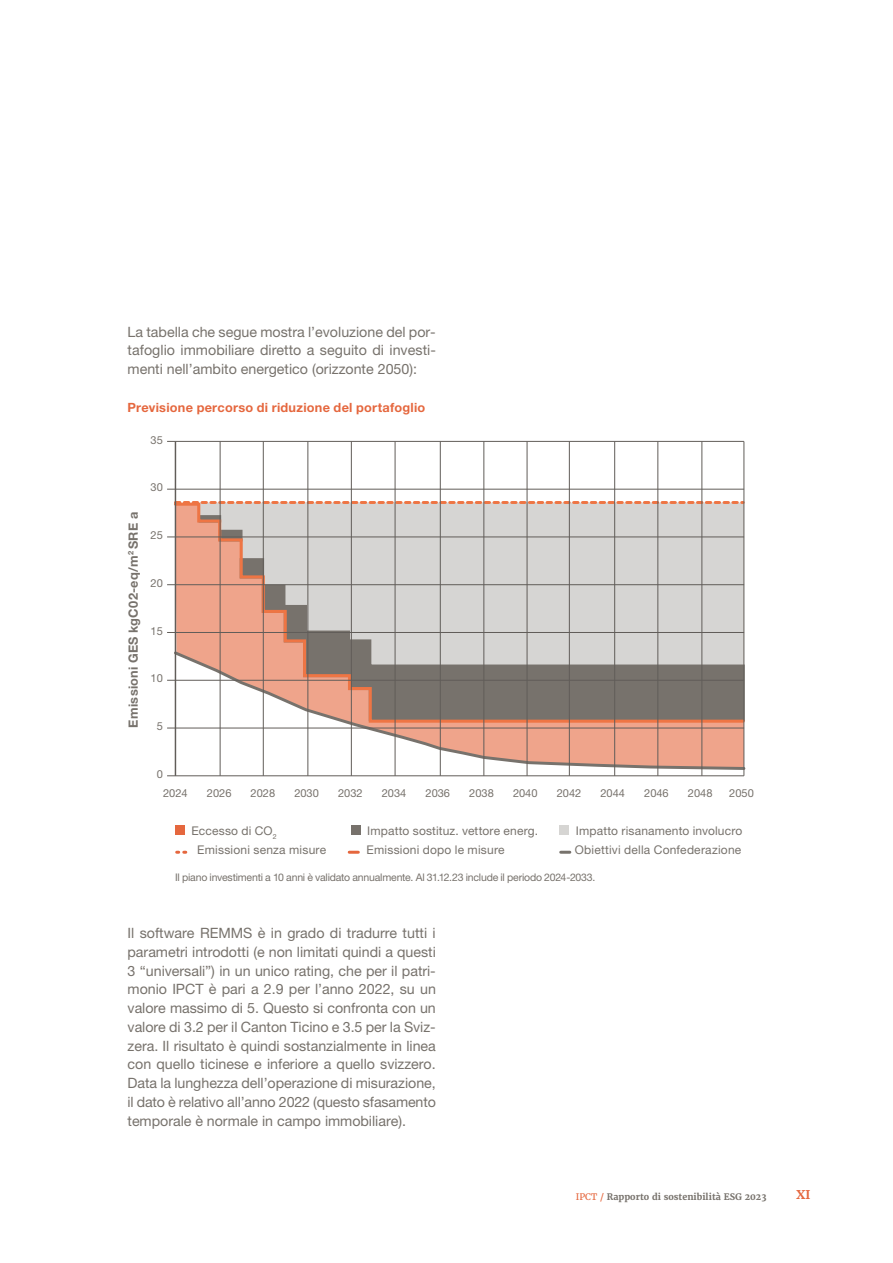
<style>
.page{position:relative;width:893px;height:1263px;background:#fff}
.page>*{position:absolute;margin:0;border:0;box-sizing:border-box;transform-origin:0 0}
.t1{font:14.25px/18.8px "Helvetica Neue";color:#77726c;text-align:justify}
.t2{font:700 12.75px "Helvetica Neue";letter-spacing:.02em;color:#e5673e}
.t3{font:700 12.75px "Helvetica Neue";letter-spacing:.02em;color:#77726c}
.t4{font:12px "Helvetica Neue";letter-spacing:.015em;color:#77726c}
.t5{font:700 12px "Merriweather";color:#e5673e}
.t6{font:11.1px "Helvetica Neue";color:#77726c}
.t7{font:10.5px "Helvetica Neue";letter-spacing:-.02em;color:#77726c}
.t8{font:700 9px "Merriweather";color:#77726c}
.s1{font-weight:400;color:#e5673e}
</style>
<div class="page">
<svg style="left:172px;top:501px;width:572px;height:148px;background:#d4c8c3"></svg>
<svg style="left:172px;top:649px;width:574px;height:122px"></svg>
<svg style="left:176px;top:501px;width:567px;height:3px;background:#eb936f"></svg>
<hr style="left:220px;top:441px;width:1px;height:335px;background:#615d59">
<hr style="left:658px;top:441px;width:1px;height:335px;background:#615d59">
<hr style="left:702px;top:441px;width:1px;height:335px;background:#615d59">
<hr style="left:744px;top:441px;width:1px;height:335px;background:#615d59">
<hr style="left:614px;top:441px;width:1px;height:335px;background:#615d59">
<hr style="left:569px;top:441px;width:1px;height:335px;background:#615d59">
<hr style="left:527px;top:441px;width:1px;height:335px;background:#615d59">
<hr style="left:484px;top:441px;width:1px;height:335px;background:#615d59">
<hr style="left:440px;top:441px;width:1px;height:335px;background:#615d59">
<hr style="left:395px;top:441px;width:1px;height:335px;background:#615d59">
<hr style="left:351px;top:441px;width:1px;height:335px;background:#615d59">
<hr style="left:308px;top:441px;width:1px;height:335px;background:#615d59">
<hr style="left:263px;top:441px;width:1px;height:335px;background:#615d59">
<hr style="left:167px;top:680px;width:577px;height:1px;background:#615d59">
<hr style="left:167px;top:584px;width:577px;height:1px;background:#615d59">
<hr style="left:167px;top:632px;width:577px;height:1px;background:#615d59">
<hr style="left:167px;top:537px;width:577px;height:1px;background:#615d59">
<hr style="left:175px;top:441px;width:1px;height:335px;background:#615d59">
<hr style="left:167px;top:775px;width:577px;height:1px;background:#615d59">
<hr style="left:167px;top:441px;width:577px;height:1px;background:#615d59">
<hr style="left:167px;top:728px;width:577px;height:1px;background:#615d59">
<hr style="left:167px;top:489px;width:577px;height:1px;background:#615d59">
<div style="left:175px;top:825px;width:10px;height:10px;background:#e5673e"></div>
<div style="left:351px;top:825px;width:10px;height:10px;background:#77726c"></div>
<div style="left:559px;top:825px;width:10px;height:10px;background:#d6d5d3"></div>
<svg style="left:177px;top:851px;width:9px;height:3px"></svg>
<svg style="left:349px;top:851px;width:9px;height:3px"></svg>
<svg style="left:561px;top:851px;width:9px;height:3px"></svg>
<p class="t1" style="left:128px;top:322px;width:310px">La tabella che segue mostra l’evoluzione del por&shy;tafoglio immobiliare diretto a seguito di investi&shy;menti nell’ambito energetico (orizzonte 2050):</p>
<p class="t2" style="left:128px;top:399px;width:299px">Previsione percorso di riduzione del portafoglio</p>
<p class="t6" style="left:151px;top:433px;width:14px">35</p>
<p class="t3" style="left:125px;top:727px;width:217px;rotate:-90deg">Emissioni GES kgC02-eq/m<sup>2</sup> SRE a</p>
<p class="t6" style="left:151px;top:481px;width:14px">30</p>
<p class="t6" style="left:151px;top:528px;width:14px">25</p>
<p class="t6" style="left:151px;top:576px;width:14px">20</p>
<p class="t6" style="left:151px;top:624px;width:14px">15</p>
<p class="t6" style="left:151px;top:672px;width:14px">10</p>
<p class="t6" style="left:157px;top:719px;width:8px">5</p>
<p class="t6" style="left:157px;top:767px;width:8px">0</p>
<p class="t6" style="left:163px;top:786px;width:26px">2024</p>
<p class="t6" style="left:207px;top:786px;width:26px">2026</p>
<p class="t6" style="left:251px;top:786px;width:26px">2028</p>
<p class="t6" style="left:294px;top:786px;width:26px">2030</p>
<p class="t6" style="left:338px;top:786px;width:26px">2032</p>
<p class="t6" style="left:382px;top:786px;width:26px">2034</p>
<p class="t6" style="left:426px;top:786px;width:26px">2036</p>
<p class="t6" style="left:469px;top:786px;width:26px">2038</p>
<p class="t6" style="left:513px;top:786px;width:26px">2040</p>
<p class="t6" style="left:557px;top:786px;width:26px">2042</p>
<p class="t6" style="left:600px;top:786px;width:26px">2044</p>
<p class="t6" style="left:644px;top:786px;width:26px">2046</p>
<p class="t6" style="left:688px;top:786px;width:26px">2048</p>
<p class="t6" style="left:729px;top:786px;width:26px">2050</p>
<p class="t4" style="left:191px;top:823px;width:87px">Eccesso di CO<sub>2</sub></p>
<p class="t4" style="left:367px;top:823px;width:172px">Impatto sostituz. vettore energ.</p>
<p class="t4" style="left:576px;top:823px;width:168px">Impatto risanamento involucro</p>
<p class="t4" style="left:197px;top:842px;width:130px">Emissioni senza misure</p>
<p class="t4" style="left:367px;top:842px;width:139px">Emissioni dopo le misure</p>
<p class="t4" style="left:575px;top:842px;width:168px">Obiettivi della Confederazione</p>
<p class="t7" style="left:175px;top:871px;width:422px">Il piano investimenti a 10 anni è validato annualmente. Al 31.12.23 include il periodo 2024-2033.</p>
<p class="t1" style="left:128px;top:923px;width:310px">Il software REMMS è in grado di tradurre tutti i parametri introdotti (e non limitati quindi a questi 3 “universali”) in un unico rating, che per il patri&shy;monio IPCT è pari a 2.9 per l’anno 2022, su un valore massimo di 5. Questo si confronta con un valore di 3.2 per il Canton Ticino e 3.5 per la Sviz&shy;zera. Il risultato è quindi sostanzialmente in linea con quello ticinese e inferiore a quello svizzero.<br>Data la lunghezza dell’operazione di misurazione, il dato è relativo all’anno 2022 (questo sfasamento temporale è normale in campo immobiliare).</p>
<p class="t8" style="left:576px;top:1191px;width:192px"><span class="s1">IPCT /</span> Rapporto di sostenibilità ESG 2023</p>
<p class="t5" style="left:797px;top:1187px;width:15px">XI</p>
</div>
